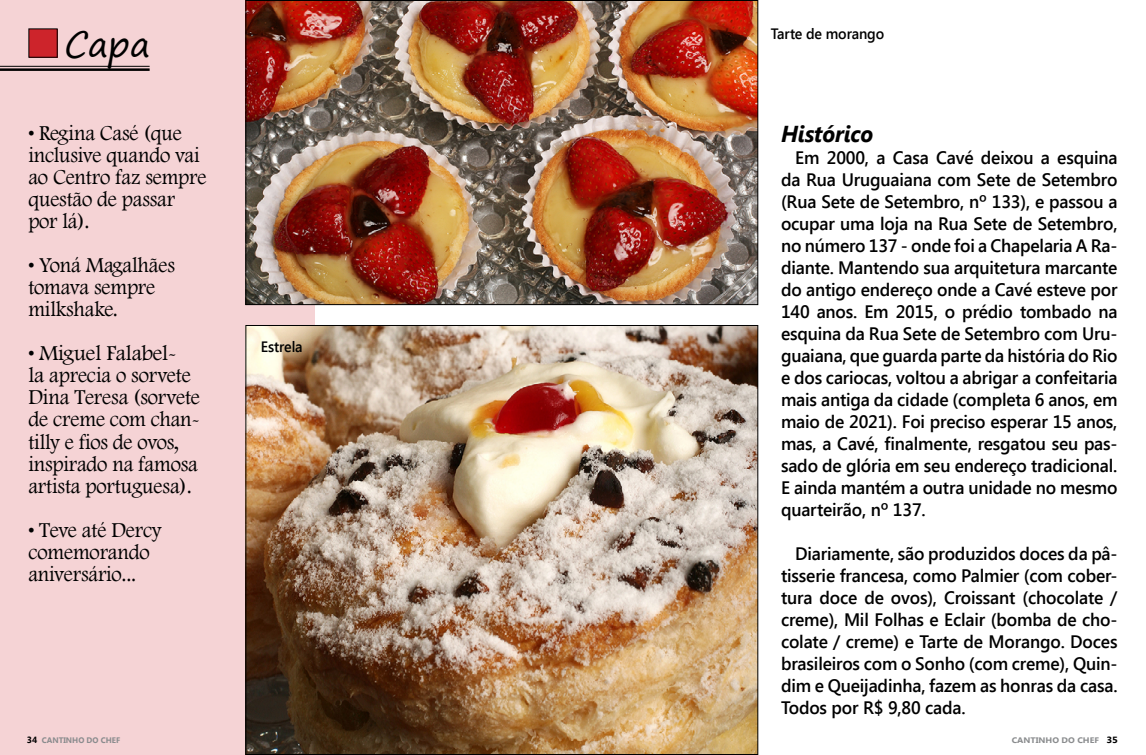
<style>
.page{position:relative;width:1146px;height:755px;background:#fff}
.page>*{position:absolute;margin:0;border:0;box-sizing:border-box;transform-origin:0 0}
.t1{font:35px "Segoe Print";color:#000}
.t2{font:italic 700 23px "Segoe UI";letter-spacing:-.01em;color:#000}
.t3{font:22px/22px "Footlight MT Light";letter-spacing:-.01em;color:#000;scale:.95 1}
.t4{font:600 18px/22px "Segoe UI";letter-spacing:-.01em;color:#000;text-align:justify}
.t5{font:600 15px "Segoe UI";letter-spacing:-.01em;color:#000;scale:.95 1}
.t6{font:700 8px "Segoe UI";color:#8a8c8e}
.t7{font:700 8px "Segoe UI";color:#8a8c8e;scale:1.11 1}
.s1{font-size:9px;color:#000}
</style>
<div class="page">
<div style="left:0;top:0;width:315px;height:754px;background:#f5d3d5"></div>
<div style="left:29px;top:29px;width:28px;height:28px;background:#cd242b"></div>
<div style="left:28px;top:28px;width:30px;height:30px;border:1px solid #000"></div>
<hr style="left:0;top:66px;width:150px;height:1px;background:#000">
<hr style="left:0;top:68px;width:150px;height:3px;background:#000">
<img style="left:247px;top:327px;width:509px;height:425px">
<img style="left:247px;top:2px;width:509px;height:301px">
<div style="left:245px;top:0;width:513px;height:305px;border:1px solid #000"></div>
<h1 class="t1" style="left:64px;top:13px;width:87px">Capa</h1>
<p class="t3" style="left:28px;top:121px;width:189px">• Regina Casé (que inclusive quando vai ao Centro faz sempre questão de passar por lá).</p>
<p class="t3" style="left:28px;top:253px;width:156px">• Yoná Magalhães tomava sempre milkshake.</p>
<p class="t3" style="left:28px;top:341px;width:182px">• Miguel Falabel-<br>la aprecia o sorvete<br>Dina Teresa (sorvete de creme com chan&shy;tilly e fios de ovos, inspirado na famosa artista portuguesa).</p>
<p class="t3" style="left:28px;top:517px;width:142px">• Teve até Dercy comemorando aniversário...</p>
<p class="t5" style="left:261px;top:335px;width:45px">Estrela</p>
<p class="t5" style="left:770px;top:23px;width:121px">Tarte de morango</p>
<p class="t2" style="left:780px;top:117px;width:94px">Histórico</p>
<p class="t4" style="left:780px;top:145px;width:338px;text-indent:14px">Em 2000, a Casa Cavé deixou a esquina da Rua Uruguaiana com Sete de Setembro (Rua Sete de Setembro, nº 133), e passou a ocupar uma loja na Rua Sete de Setembro, no número 137 - onde foi a Chapelaria A Ra&shy;diante. Mantendo sua arquitetura marcante do antigo endereço onde a Cavé esteve por 140 anos. Em 2015, o prédio tombado na esquina da Rua Sete de Setembro com Uru&shy;guaiana, que guarda parte da história do Rio e dos cariocas, voltou a abrigar a confeitaria mais antiga da cidade (completa 6 anos, em maio de 2021). Foi preciso esperar 15 anos, mas, a Cavé, finalmente, resgatou seu pas&shy;sado de glória em seu endereço tradicional.<br>E ainda mantém a outra unidade no mesmo quarteirão, nº 137.</p>
<p class="t4" style="left:780px;top:541px;width:338px;text-indent:14px">Diariamente, são produzidos doces da pâ&shy;tisserie francesa, como Palmier (com cober&shy;tura doce de ovos), Croissant (chocolate / creme), Mil Folhas e Eclair (bomba de cho&shy;colate / creme) e Tarte de Morango. Doces brasileiros com o Sonho (com creme), Quin&shy;dim e Queijadinha, fazem as honras da casa.<br>Todos por R$ 9,80 cada.</p>
<p class="t6" style="left:27px;top:734px;width:95px"><span class="s1">34</span> CANTINHO DO CHEF</p>
<p class="t7" style="left:1011px;top:734px;width:97px">CANTINHO DO CHEF <span class="s1">35</span></p>
</div>
